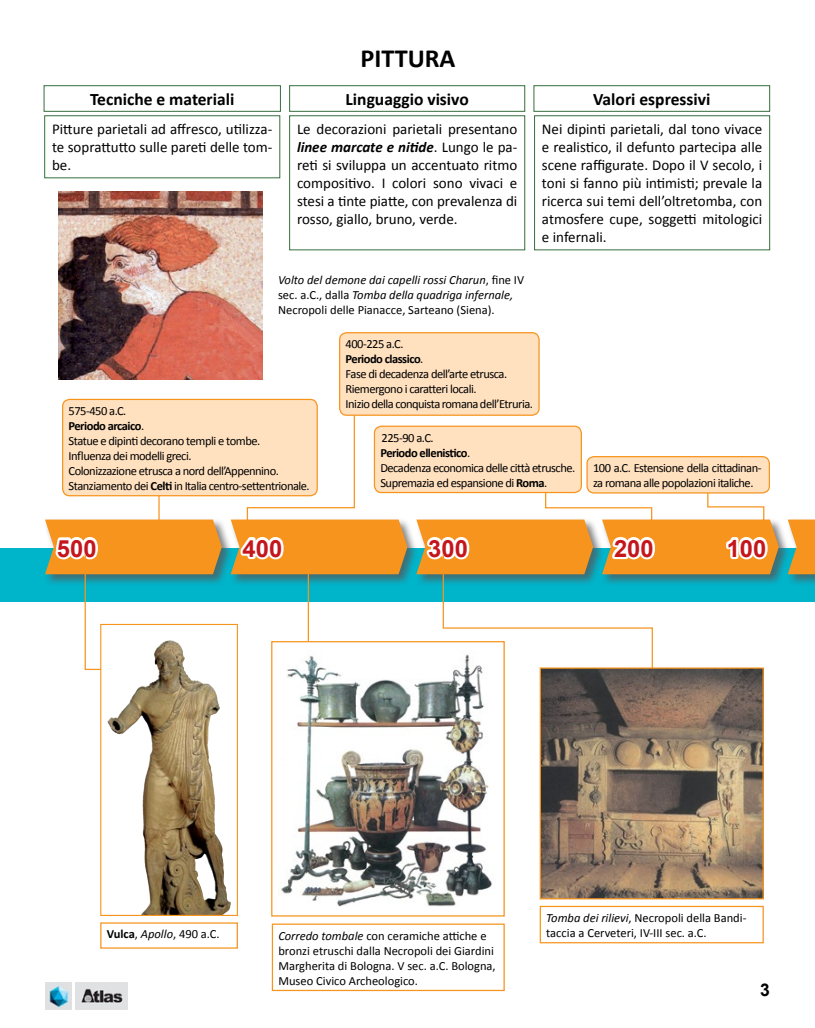
<style>
.page{position:relative;width:815px;height:1028px;background:#fff}
.page>*{position:absolute;margin:0;border:0;box-sizing:border-box;transform-origin:0 0}
.t1{font:700 26.25px "Calibri";color:#000}
.t2{font:700 23.75px "Arial";color:#c4161c}
.t3{font:700 17.5px "Calibri";color:#000}
.t4{font:700 17.5px "Arial";color:#000}
.t5{font:15px/18px "Calibri";color:#000;text-align:justify}
.t6{font:12.5px/15px "Calibri";letter-spacing:-.04em;color:#000}
.t7{font:12.5px/15px "Calibri";color:#000}
.t8{font:italic 12.5px/15px "Calibri";color:#000}
.s1{font-weight:700;font-style:italic}
.s2{font-style:normal}
.s3{font-weight:700}
.s4{font-style:italic}
</style>
<div class="page">
<img style="left:76px;top:983px;width:52px;height:26px">
<img style="left:46px;top:983px;width:26px;height:26px">
<div style="left:44px;top:85px;width:237px;height:27px;border:1px solid #356e3d"></div>
<div style="left:289px;top:85px;width:236px;height:27px;border:1px solid #356e3d"></div>
<div style="left:534px;top:85px;width:236px;height:27px;border:1px solid #356e3d"></div>
<div style="left:44px;top:115px;width:236px;height:63px;border:1px solid #356e3d"></div>
<div style="left:289px;top:115px;width:236px;height:135px;border:1px solid #356e3d"></div>
<div style="left:534px;top:115px;width:236px;height:135px;border:1px solid #356e3d"></div>
<div style="left:0;top:548px;width:815px;height:53px;background:#00b4ca"></div>
<hr style="left:158px;top:430px;width:2px;height:115px;background:#f7941e">
<div style="left:44px;top:517px;width:189px;height:69px;background:#55575a;opacity:.75"></div>
<div style="left:230px;top:517px;width:189px;height:69px;background:#55575a;opacity:.75"></div>
<div style="left:601px;top:517px;width:189px;height:69px;background:#55575a;opacity:.75"></div>
<div style="left:787px;top:517px;width:28px;height:69px;background:#55575a;opacity:.75"></div>
<svg style="left:788px;top:519px;width:27px;height:55px"></svg>
<svg style="left:231px;top:371px;width:176px;height:203px"></svg>
<div style="left:63px;top:399px;width:254px;height:97px;background:#ffe1c0;border-radius:7px"></div>
<div style="left:62px;top:399px;width:256px;height:97px;border:1px solid #f7941e;border-radius:7px"></div>
<div style="left:340px;top:333px;width:199px;height:82px;background:#ffe1c0;border-radius:7px"></div>
<div style="left:339px;top:332px;width:201px;height:84px;border:1px solid #f7941e;border-radius:7px"></div>
<div style="left:374px;top:426px;width:207px;height:66px;background:#ffe1c0;border-radius:7px"></div>
<div style="left:374px;top:425px;width:208px;height:68px;border:1px solid #f7941e;border-radius:7px"></div>
<div style="left:587px;top:456px;width:182px;height:37px;background:#ffe1c0;border-radius:7px"></div>
<div style="left:586px;top:456px;width:184px;height:37px;border:1px solid #f7941e;border-radius:7px"></div>
<svg style="left:416px;top:478px;width:363px;height:208px"></svg>
<svg style="left:45px;top:519px;width:177px;height:151px"></svg>
<svg style="left:102px;top:626px;width:129px;height:288px"></svg>
<img style="left:137px;top:640px;width:32px;height:49px">
<div style="left:100px;top:624px;width:138px;height:292px;border:1px solid #f7941e"></div>
<div style="left:540px;top:905px;width:224px;height:38px;border:1px solid #f7941e"></div>
<div style="left:272px;top:923px;width:233px;height:68px;border:1px solid #f7941e"></div>
<img style="left:542px;top:669px;width:220px;height:228px">
<div style="left:540px;top:667px;width:224px;height:232px;border:1px solid #f7941e"></div>
<hr style="left:308px;top:568px;width:1px;height:81px;background:#f7941e">
<div style="left:272px;top:641px;width:232px;height:275px;background:#fff"></div>
<img style="left:281px;top:654px;width:211px;height:252px">
<div style="left:271px;top:641px;width:234px;height:275px;border:1px solid #f7941e"></div>
<img style="left:59px;top:192px;width:203px;height:187px">
<h1 class="t1" style="left:360px;top:41px;width:97px">PITTURA</h1>
<h3 class="t3" style="left:90px;top:88px;width:146px">Tecniche e materiali</h3>
<h3 class="t3" style="left:346px;top:88px;width:125px">Linguaggio visivo</h3>
<h3 class="t3" style="left:593px;top:88px;width:119px">Valori espressivi</h3>
<p class="t5" style="left:52px;top:120px;width:222px">Pitture parietali ad affresco, utilizza&shy;te soprattutto sulle pareti delle tom&shy;be.</p>
<p class="t5" style="left:297px;top:120px;width:222px">Le decorazioni parietali presentano <span class="s1">linee marcate e nitide</span>. Lungo le pa&shy;reti si sviluppa un accentuato ritmo compositivo. I colori sono vivaci e stesi a tinte piatte, con prevalenza di rosso, giallo, bruno, verde.</p>
<p class="t5" style="left:542px;top:120px;width:222px">Nei dipinti parietali, dal tono vivace e realistico, il defunto partecipa alle scene raffigurate. Dopo il V secolo, i toni si fanno più intimisti; prevale la ricerca sui temi dell’oltretomba, con atmosfere cupe, soggetti mitologici e infernali.</p>
<p class="t8" style="left:278px;top:272px;width:248px">Volto del demone dai capelli rossi Charun<span class="s2">, fine IV sec. a.C., dalla</span> Tomba della quadriga infernale,<br><span class="s2">Necropoli delle Pianacce, Sarteano (Siena).</span></p>
<p class="t6" style="left:69px;top:403px;width:243px">575-450 a.C.<br><span class="s3">Periodo arcaico</span>.<br>Statue e dipinti decorano templi e tombe.<br>Influenza dei modelli greci.<br>Colonizzazione etrusca a nord dell’Appennino.<br>Stanziamento dei <span class="s3">Celti</span> in Italia centro-settentrionale.</p>
<p class="t6" style="left:346px;top:336px;width:189px">400-225 a.C.<br><span class="s3">Periodo classico</span>.<br>Fase di decadenza dell’arte etrusca.<br>Riemergono i caratteri locali.<br>Inizio della conquista romana dell’Etruria.</p>
<p class="t6" style="left:380px;top:430px;width:196px">225-90 a.C.<br><span class="s3">Periodo ellenistico</span>.<br>Decadenza economica delle città etrusche.<br>Supremazia ed espansione di <span class="s3">Roma</span>.</p>
<p class="t6" style="left:593px;top:460px;width:170px">100 a.C. Estensione della cittadinan&shy;za romana alle popolazioni italiche.</p>
<h2 class="t2" style="left:57px;top:532px;width:41px">500</h2>
<h2 class="t2" style="left:243px;top:532px;width:41px">400</h2>
<h2 class="t2" style="left:428px;top:532px;width:41px">300</h2>
<h2 class="t2" style="left:614px;top:532px;width:41px">200</h2>
<h2 class="t2" style="left:727px;top:532px;width:41px">100</h2>
<p class="t6" style="left:107px;top:926px;width:114px"><span class="s3">Vulca</span>, <span class="s4">Apollo</span>, 490 a.C.</p>
<p class="t7" style="left:546px;top:910px;width:202px"><span class="s4">Tomba dei rilievi</span>, Necropoli della Bandi-</p>
<p class="t7" style="left:278px;top:927px;width:210px"><span class="s4">Corredo tombale</span> con ceramiche attiche e</p>
<p class="t7" style="left:546px;top:925px;width:162px">taccia a Cerveteri, IV-III sec. a.C.</p>
<p class="t7" style="left:278px;top:942px;width:219px">bronzi etruschi dalla Necropoli dei Giardini<br>Margherita di Bologna. V sec. a.C. Bologna,<br>Museo Civico Archeologico.</p>
<h3 class="t4" style="left:760px;top:978px;width:11px">3</h3>
</div>
